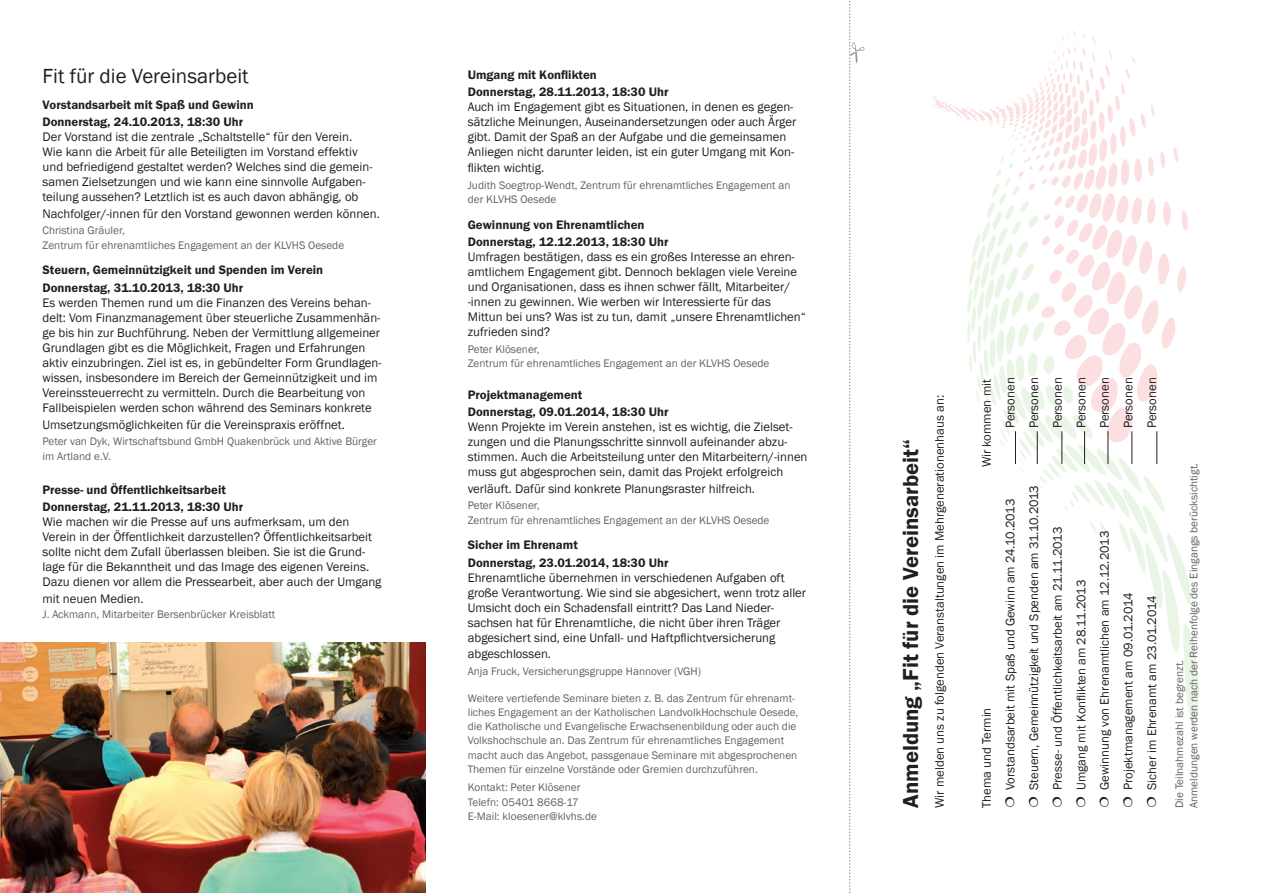
<style>
.page{position:relative;width:1263px;height:893px;background:#fff}
.page>*{position:absolute;margin:0;border:0;box-sizing:border-box;transform-origin:0 0}
.t1{font:600 22.5px "Franklin Gothic Itc T";color:#231f20}
.t2{font:21px "Franklin Gothic";color:#231f20}
.t3{font:12.75px/15px "Franklin Gothic";color:#231f20}
.t4{font:600 12.75px/17.2px "Franklin Gothic Itc T";color:#231f20}
.t5{font:11.25px/14.2px "Franklin Gothic";color:#636366}
</style>
<div class="page">
<svg style="left:931px;top:31px;width:268px;height:692px"></svg>
<svg style="left:849px;top:1px;width:15px;height:892px"></svg>
<hr style="left:1015px;top:431px;width:1px;height:33px;background:#231f20">
<hr style="left:1037px;top:431px;width:1px;height:33px;background:#231f20">
<hr style="left:1061px;top:431px;width:1px;height:33px;background:#231f20">
<hr style="left:1084px;top:431px;width:1px;height:33px;background:#231f20">
<hr style="left:1108px;top:431px;width:1px;height:33px;background:#231f20">
<hr style="left:1131px;top:431px;width:1px;height:33px;background:#231f20">
<hr style="left:1156px;top:431px;width:1px;height:33px;background:#231f20">
<img style="left:0;top:642px;width:425px;height:251px">
<h2 class="t2" style="left:43px;top:63px;width:208px">Fit für die Vereinsarbeit</h2>
<p class="t4" style="left:43px;top:96px;width:213px">Vorstandsarbeit mit Spaß und Gewinn<br>Donnerstag, 24.10.2013, 18:30 Uhr</p>
<p class="t3" style="left:43px;top:130px;width:331px">Der Vorstand ist die zentrale „Schaltstelle“ für den Verein.<br>Wie kann die Arbeit für alle Beteiligten im Vorstand effektiv und befriedigend gestaltet werden? Welches sind die gemein&shy;samen Zielsetzungen und wie kann eine sinnvolle Aufgaben&shy;teilung aussehen? Letztlich ist es auch davon abhängig, ob</p>
<p class="t3" style="left:43px;top:206px;width:339px">Nachfolger/-innen für den Vorstand gewonnen werden können.</p>
<p class="t5" style="left:43px;top:224px;width:303px">Christina Gräuler,<br>Zentrum für ehrenamtliches Engagement an der KLVHS Oesede</p>
<p class="t4" style="left:43px;top:261px;width:282px">Steuern, Gemeinnützigkeit und Spenden im Verein<br>Donnerstag, 31.10.2013, 18:30 Uhr</p>
<p class="t3" style="left:43px;top:295px;width:341px">Es werden Themen rund um die Finanzen des Vereins behan&shy;delt: Vom Finanzmanagement über steuerliche Zusammenhän&shy;ge bis hin zur Buchführung. Neben der Vermittlung allgemeiner Grundlagen gibt es die Möglichkeit, Fragen und Erfahrungen aktiv einzubringen. Ziel ist es, in gebündelter Form Grundlagen&shy;wissen, insbesondere im Bereich der Gemeinnützigkeit und im Vereinssteuerrecht zu vermitteln. Durch die Bearbeitung von Fallbeispielen werden schon während des Seminars konkrete</p>
<p class="t3" style="left:43px;top:417px;width:304px">Umsetzungsmöglichkeiten für die Vereinspraxis eröffnet.</p>
<p class="t5" style="left:43px;top:435px;width:336px">Peter van Dyk, Wirtschaftsbund GmbH Quakenbrück und Aktive Bürger im Artland e.V.</p>
<p class="t4" style="left:43px;top:481px;width:202px">Presse- und Öffentlichkeitsarbeit<br>Donnerstag, 21.11.2013, 18:30 Uhr</p>
<p class="t3" style="left:43px;top:515px;width:341px">Wie machen wir die Presse auf uns aufmerksam, um den Verein in der Öffentlichkeit darzustellen? Öffentlichkeitsarbeit sollte nicht dem Zufall überlassen bleiben. Sie ist die Grund&shy;lage für die Bekanntheit und das Image des eigenen Vereins.<br>Dazu dienen vor allem die Pressearbeit, aber auch der Umgang</p>
<p class="t3" style="left:43px;top:591px;width:103px">mit neuen Medien.</p>
<p class="t5" style="left:43px;top:607px;width:234px">J. Ackmann, Mitarbeiter Bersenbrücker Kreisblatt</p>
<p class="t4" style="left:468px;top:66px;width:202px">Umgang mit Konflikten<br>Donnerstag, 28.11.2013, 18:30 Uhr</p>
<p class="t3" style="left:468px;top:100px;width:330px">Auch im Engagement gibt es Situationen, in denen es gegen&shy;sätzliche Meinungen, Auseinandersetzungen oder auch Ärger gibt. Damit der Spaß an der Aufgabe und die gemeinsamen Anliegen nicht darunter leiden, ist ein guter Umgang mit Kon-</p>
<p class="t3" style="left:468px;top:161px;width:78px">flikten wichtig.</p>
<p class="t5" style="left:468px;top:178px;width:324px">Judith Soegtrop-Wendt, Zentrum für ehrenamtliches Engagement an der KLVHS Oesede</p>
<p class="t4" style="left:468px;top:216px;width:202px">Gewinnung von Ehrenamtlichen<br>Donnerstag, 12.12.2013, 18:30 Uhr</p>
<p class="t3" style="left:468px;top:250px;width:340px">Umfragen bestätigen, dass es ein großes Interesse an ehren&shy;amtlichem Engagement gibt. Dennoch beklagen viele Vereine und Organisationen, dass es ihnen schwer fällt, Mitarbeiter/ -innen zu gewinnen. Wie werben wir Interessierte für das Mittun bei uns? Was ist zu tun, damit „unsere Ehrenamtlichen“ zufrieden sind?</p>
<p class="t5" style="left:468px;top:342px;width:303px">Peter Klösener,<br>Zentrum für ehrenamtliches Engagement an der KLVHS Oesede</p>
<p class="t4" style="left:468px;top:385px;width:202px">Projektmanagement<br>Donnerstag, 09.01.2014, 18:30 Uhr</p>
<p class="t3" style="left:468px;top:419px;width:341px">Wenn Projekte im Verein anstehen, ist es wichtig, die Zielset&shy;zungen und die Planungsschritte sinnvoll aufeinander abzu&shy;stimmen. Auch die Arbeitsteilung unter den Mitarbeitern/-innen muss gut abgesprochen sein, damit das Projekt erfolgreich</p>
<p class="t3" style="left:468px;top:482px;width:289px">verläuft. Dafür sind konkrete Planungsraster hilfreich.</p>
<p class="t5" style="left:468px;top:499px;width:303px">Peter Klösener,<br>Zentrum für ehrenamtliches Engagement an der KLVHS Oesede</p>
<p class="t4" style="left:468px;top:536px;width:202px">Sicher im Ehrenamt<br>Donnerstag, 23.01.2014, 18:30 Uhr</p>
<p class="t3" style="left:468px;top:570px;width:340px">Ehrenamtliche übernehmen in verschiedenen Aufgaben oft große Verantwortung. Wie sind sie abgesichert, wenn trotz aller Umsicht doch ein Schadensfall eintritt? Das Land Nieder&shy;sachsen hat für Ehrenamtliche, die nicht über ihren Träger abgesichert sind, eine Unfall- und Haftpflichtversicherung</p>
<p class="t3" style="left:468px;top:647px;width:85px">abgeschlossen.</p>
<p class="t5" style="left:468px;top:664px;width:235px">Anja Fruck, Versicherungsgruppe Hannover (VGH)</p>
<p class="t5" style="left:468px;top:691px;width:332px">Weitere vertiefende Seminare bieten z. B. das Zentrum für ehrenamt&shy;liches Engagement an der Katholischen LandvolkHochschule Oesede, die Katholische und Evangelische Erwachsenenbildung oder auch die Volkshochschule an. Das Zentrum für ehrenamtliches Engagement macht auch das Angebot, passgenaue Seminare mit abgesprochenen Themen für einzelne Vorstände oder Gremien durchzuführen.</p>
<p class="t5" style="left:468px;top:781px;width:131px">Kontakt: Peter Klösener<br>Telefn: 05401 8668-17<br>E-Mail: kloesener@klvhs.de</p>
<h1 class="t1" style="left:897px;top:808px;width:371px;rotate:-90deg">Anmeldung „Fit für die Vereinsarbeit“</h1>
<p class="t3" style="left:932px;top:808px;width:414px;rotate:-90deg">Wir melden uns zu folgenden Veranstaltungen im Mehrgenerationenhaus an:</p>
<p class="t3" style="left:979px;top:467px;width:90px;rotate:-90deg">Wir kommen mit</p>
<p class="t3" style="left:979px;top:808px;width:102px;rotate:-90deg">Thema und Termin</p>
<p class="t3" style="left:1003px;top:428px;width:52px;rotate:-90deg">Personen</p>
<p class="t3" style="left:1026px;top:428px;width:52px;rotate:-90deg">Personen</p>
<p class="t3" style="left:1050px;top:428px;width:52px;rotate:-90deg">Personen</p>
<p class="t3" style="left:1003px;top:790px;width:293px;rotate:-90deg">Vorstandsarbeit mit Spaß und Gewinn am 24.10.2013</p>
<p class="t3" style="left:1026px;top:790px;width:306px;rotate:-90deg">Steuern, Gemeinnützigkeit und Spenden am 31.10.2013</p>
<p class="t3" style="left:1050px;top:790px;width:265px;rotate:-90deg">Presse- und Öffentlichkeitsarbeit am 21.11.2013</p>
<p class="t3" style="left:1074px;top:428px;width:52px;rotate:-90deg">Personen</p>
<p class="t3" style="left:1097px;top:428px;width:52px;rotate:-90deg">Personen</p>
<p class="t3" style="left:1121px;top:428px;width:52px;rotate:-90deg">Personen</p>
<p class="t3" style="left:1145px;top:428px;width:52px;rotate:-90deg">Personen</p>
<p class="t3" style="left:1074px;top:790px;width:212px;rotate:-90deg">Umgang mit Konflikten am 28.11.2013</p>
<p class="t3" style="left:1097px;top:790px;width:260px;rotate:-90deg">Gewinnung von Ehrenamtlichen am 12.12.2013</p>
<p class="t3" style="left:1121px;top:790px;width:199px;rotate:-90deg">Projektmanagement am 09.01.2014</p>
<p class="t3" style="left:1145px;top:790px;width:196px;rotate:-90deg">Sicher im Ehrenamt am 23.01.2014</p>
<p class="t5" style="left:1172px;top:808px;width:346px;rotate:-90deg">Die Teilnahmezahl ist begrenzt.<br>Anmeldungen werden nach der Reihenfolge des Eingangs berücksichtigt.</p>
</div>
